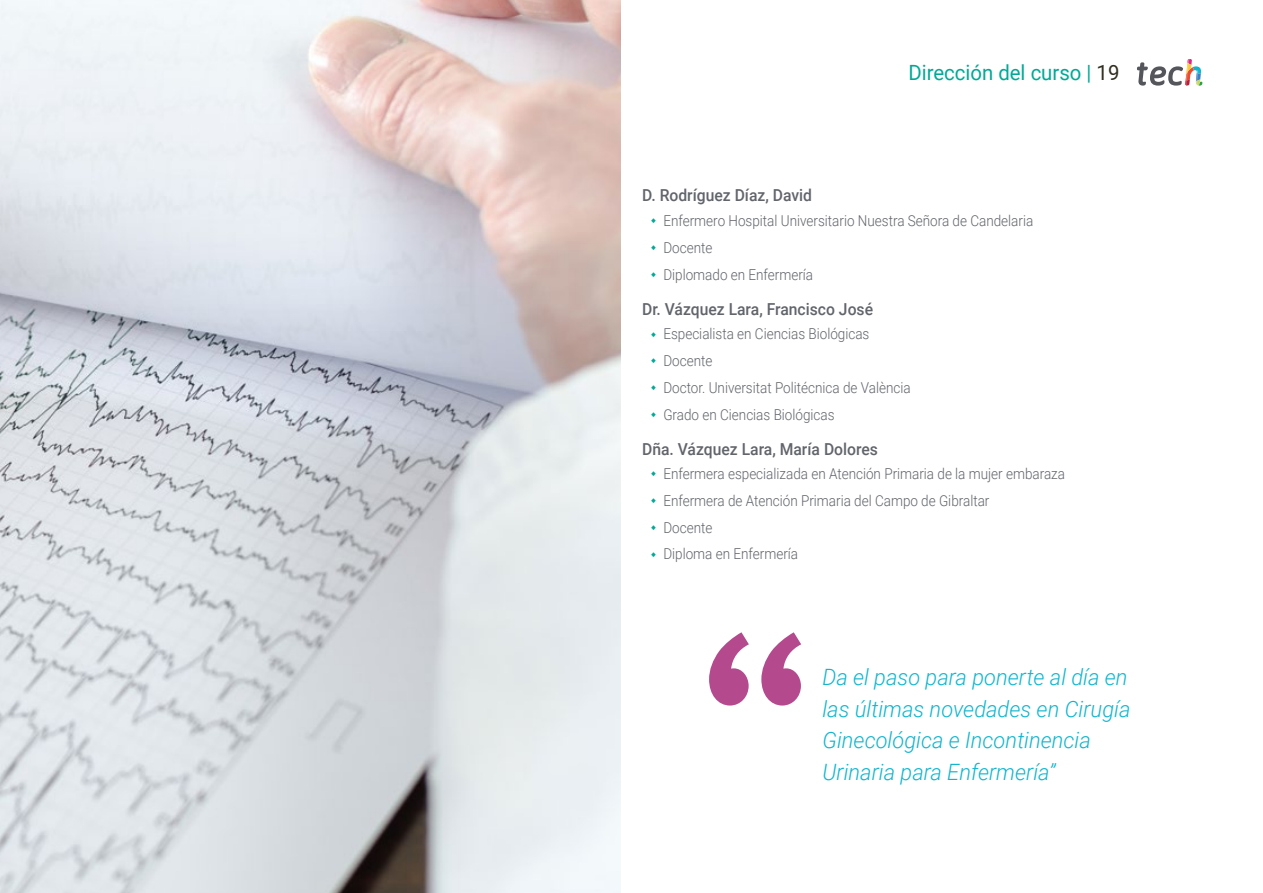
<style>
.page{position:relative;width:1263px;height:893px;background:#fff}
.page>*{position:absolute;margin:0;border:0;box-sizing:border-box;transform-origin:0 0}
.t1{font:italic 300 22.5px/31.5px "Roboto";color:#0fb6cf}
.t2{font:21px "Roboto";color:#00a996}
.t3{font:500 16.5px "Roboto";color:#61646a;scale:.95 1}
.t4{font:300 15px/26.7px "Roboto";color:#61646a;scale:.9 1}
.s1{color:#312e20}
</style>
<div class="page">
<svg style="left:1137px;top:59px;width:65px;height:27px"></svg>
<img style="left:0;top:0;width:621px;height:893px">
<svg style="left:709px;top:632px;width:92px;height:73px"></svg>
<h2 class="t2" style="left:908px;top:57px;width:213px">Dirección del curso | <span class="s1">19</span></h2>
<p class="t3" style="left:642px;top:184px;width:180px">D. Rodríguez Díaz, David</p>
<p class="t4" style="left:663px;top:207px;width:413px">Enfermero Hospital Universitario Nuestra Señora de Candelaria<br>Docente<br>Diplomado en Enfermería</p>
<p class="t3" style="left:642px;top:297px;width:245px">Dr. Vázquez Lara, Francisco José</p>
<p class="t4" style="left:663px;top:320px;width:276px">Especialista en Ciencias Biológicas<br>Docente<br>Doctor. Universitat Politécnica de València<br>Grado en Ciencias Biológicas</p>
<p class="t3" style="left:642px;top:437px;width:250px">Dña. Vázquez Lara, María Dolores</p>
<p class="t4" style="left:663px;top:460px;width:448px">Enfermera especializada en Atención Primaria de la mujer embaraza Enfermera de Atención Primaria del Campo de Gibraltar<br>Docente<br>Diploma en Enfermería</p>
<h1 class="t1" style="left:822px;top:660px;width:309px">Da el paso para ponerte al día en las últimas novedades en Cirugía<br>Ginecológica e Incontinencia<br>Urinaria para Enfermería”</h1>
</div>
